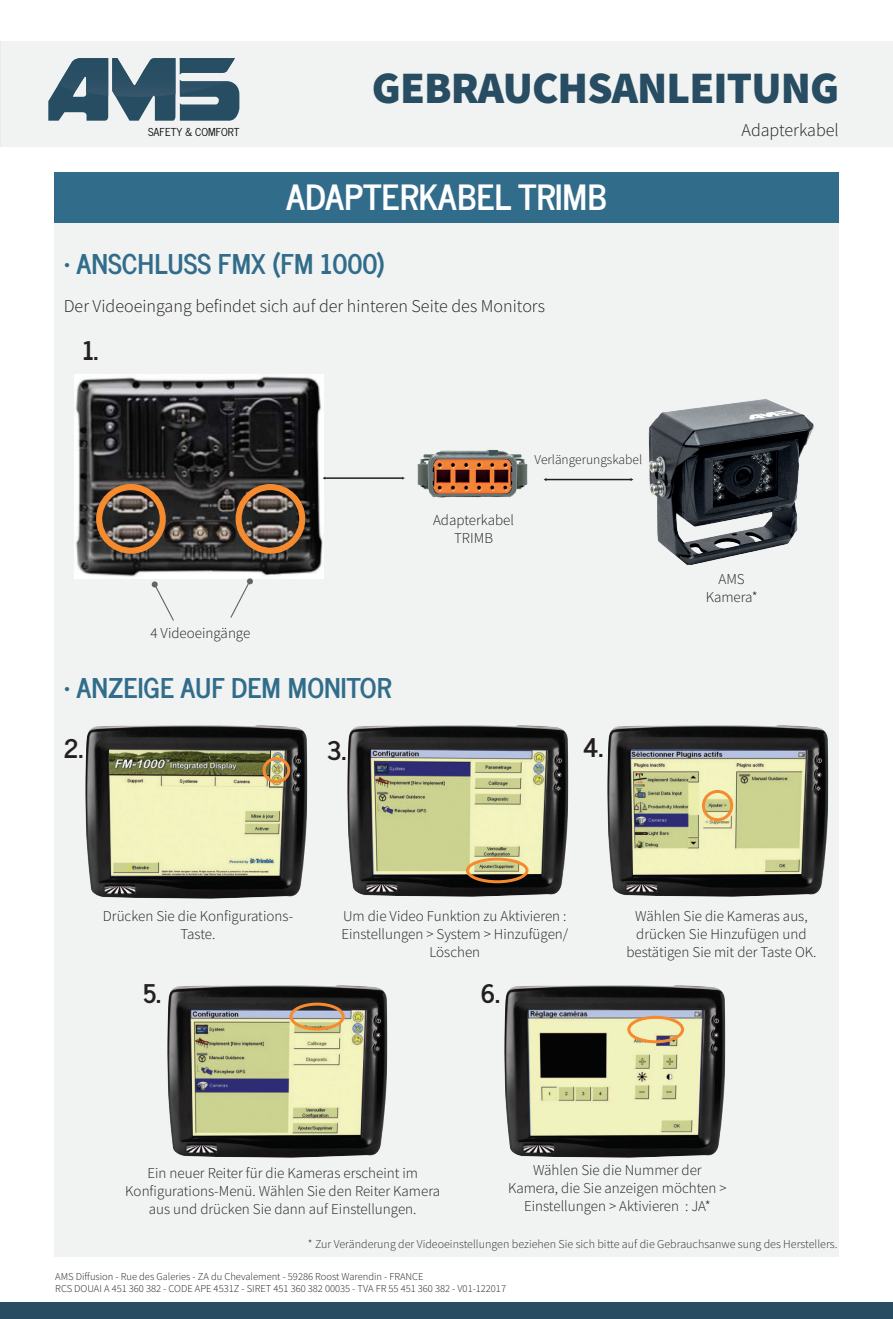
<style>
.page{position:relative;width:893px;height:1319px;background:#fff}
.page>*{position:absolute;margin:0;border:0;box-sizing:border-box;transform-origin:0 0}
.t1{font:900 45px "Mada";letter-spacing:-.02em;color:#284d63}
.t2{font:700 34.5px "News Cycle";color:#fff}
.t3{font:700 27px "News Cycle";color:#316d8b}
.t4{font:700 25.5px "News Cycle";color:#231f20}
.t5{font:300 18px "Mada";color:#231f20}
.t6{font:300 15px/18px "Mada";color:#231f20;text-align:center}
.t7{font:300 13.5px "Mada";color:#231f20}
.t8{font:300 12px "Mada";color:#312f30}
.t9{font:10.8px "News Cycle";color:#000001}
.t10{font:300 10.5px/12.6px "Mada";color:#231f20}
</style>
<div class="page">
<div style="left:54px;top:172px;width:784px;height:1084px;background:#f1f2f2"></div>
<div style="left:55px;top:172px;width:784px;height:51px;background:#316d8b"></div>
<div style="left:0;top:41px;width:893px;height:106px;background:#f1f2f2"></div>
<svg style="left:48px;top:58px;width:191px;height:63px"></svg>
<img style="left:58px;top:58px;width:50px;height:38px">
<img style="left:75px;top:374px;width:249px;height:204px">
<svg style="left:96px;top:484px;width:70px;height:69px;background:#75583f"></svg>
<img style="left:633px;top:399px;width:181px;height:166px">
<hr style="left:545px;top:478px;width:87px;height:2px;background:#231f20">
<img style="left:417px;top:449px;width:111px;height:49px">
<hr style="left:324px;top:477px;width:79px;height:2px;background:#231f20">
<svg style="left:229px;top:578px;width:24px;height:40px"></svg>
<svg style="left:154px;top:587px;width:20px;height:34px"></svg>
<div style="left:151px;top:581px;width:7px;height:6px;background:#636366;border-radius:3px"></div>
<img style="left:85px;top:725px;width:223px;height:174px">
<svg style="left:236px;top:484px;width:69px;height:69px;background:#73563d"></svg>
<div style="left:263px;top:757px;width:27px;height:26px;border:3px solid #f58b2e;border-radius:50%"></div>
<img style="left:347px;top:725px;width:222px;height:172px">
<img style="left:607px;top:725px;width:222px;height:172px">
<img style="left:167px;top:985px;width:221px;height:173px">
<img style="left:504px;top:985px;width:222px;height:173px">
<div style="left:466px;top:857px;width:62px;height:26px;border:3px solid #f58b2e;border-radius:50%"></div>
<div style="left:702px;top:789px;width:31px;height:32px;border:3px solid #f58b2e;border-radius:50%"></div>
<div style="left:0;top:1302px;width:893px;height:16px;background:#284d63"></div>
<div style="left:289px;top:1002px;width:56px;height:28px;border:3px solid #f58b2e;border-radius:50%"></div>
<div style="left:627px;top:1015px;width:57px;height:28px;border:3px solid #f58b2e;border-radius:50%"></div>
<p class="t9" style="left:148px;top:123px;width:93px">SAFETY &amp; COMFORT</p>
<h1 class="t1" style="left:372px;top:61px;width:469px">GEBRAUCHSANLEITUNG</h1>
<p class="t5" style="left:741px;top:120px;width:99px">Adapterkabel</p>
<h2 class="t2" style="left:286px;top:166px;width:322px">ADAPTERKABEL TRIMB</h2>
<h3 class="t3" style="left:64px;top:240px;width:323px">• ANSCHLUSS FMX (FM 1000)</h3>
<p class="t5" style="left:64px;top:296px;width:483px">Der Videoeingang befindet sich auf der hinteren Seite des Monitors</p>
<h3 class="t4" style="left:83px;top:328px;width:17px">1.</h3>
<p class="t6" style="left:150px;top:624px;width:101px">4 Videoeingänge</p>
<h3 class="t3" style="left:64px;top:663px;width:329px">• ANZEIGE AUF DEM MONITOR</h3>
<p class="t6" style="left:433px;top:511px;width:83px">Adapterkabel<br>TRIMB</p>
<p class="t7" style="left:535px;top:452px;width:109px">Verlängerungskabel</p>
<h3 class="t4" style="left:64px;top:725px;width:21px">2.</h3>
<h3 class="t4" style="left:327px;top:727px;width:21px">3.</h3>
<h3 class="t4" style="left:583px;top:724px;width:22px">4.</h3>
<p class="t6" style="left:706px;top:570px;width:53px">AMS<br>Kamera*</p>
<p class="t6" style="left:103px;top:907px;width:192px">Drücken Sie die Konfigurations-<br>Taste.</p>
<p class="t6" style="left:341px;top:907px;width:228px">Um die Video Funktion zu Aktivieren :<br>Einstellungen &gt; System &gt; Hinzufügen/<br>Löschen</p>
<p class="t6" style="left:626px;top:907px;width:192px">Wählen Sie die Kameras aus, drücken Sie Hinzufügen und bestätigen Sie mit der Taste OK.</p>
<h3 class="t4" style="left:143px;top:971px;width:19px">5.</h3>
<h3 class="t4" style="left:481px;top:971px;width:20px">6.</h3>
<p class="t6" style="left:125px;top:1163px;width:316px">Ein neuer Reiter für die Kameras erscheint im<br>Konfigurations-Menü. Wählen Sie den Reiter Kamera aus und drücken Sie dann auf Einstellungen.</p>
<p class="t6" style="left:508px;top:1161px;width:220px">Wählen Sie die Nummer der<br>Kamera, die Sie anzeigen möchten &gt;<br>Einstellungen &gt; Aktivieren : JA*</p>
<p class="t8" style="left:308px;top:1236px;width:531px">* Zur Veränderung der Videoeinstellungen beziehen Sie sich bitte auf die Gebrauchsanwe sung des Herstellers.</p>
<p class="t10" style="left:55px;top:1270px;width:452px">AMS Diffusion - Rue des Galeries - ZA du Chevalement - 59286 Roost Warendin - FRANCE<br>RCS DOUAI A 451 360 382 - CODE APE 4531Z - SIRET 451 360 382 00035 - TVA FR 55 451 360 382 - V01-122017</p>
</div>
